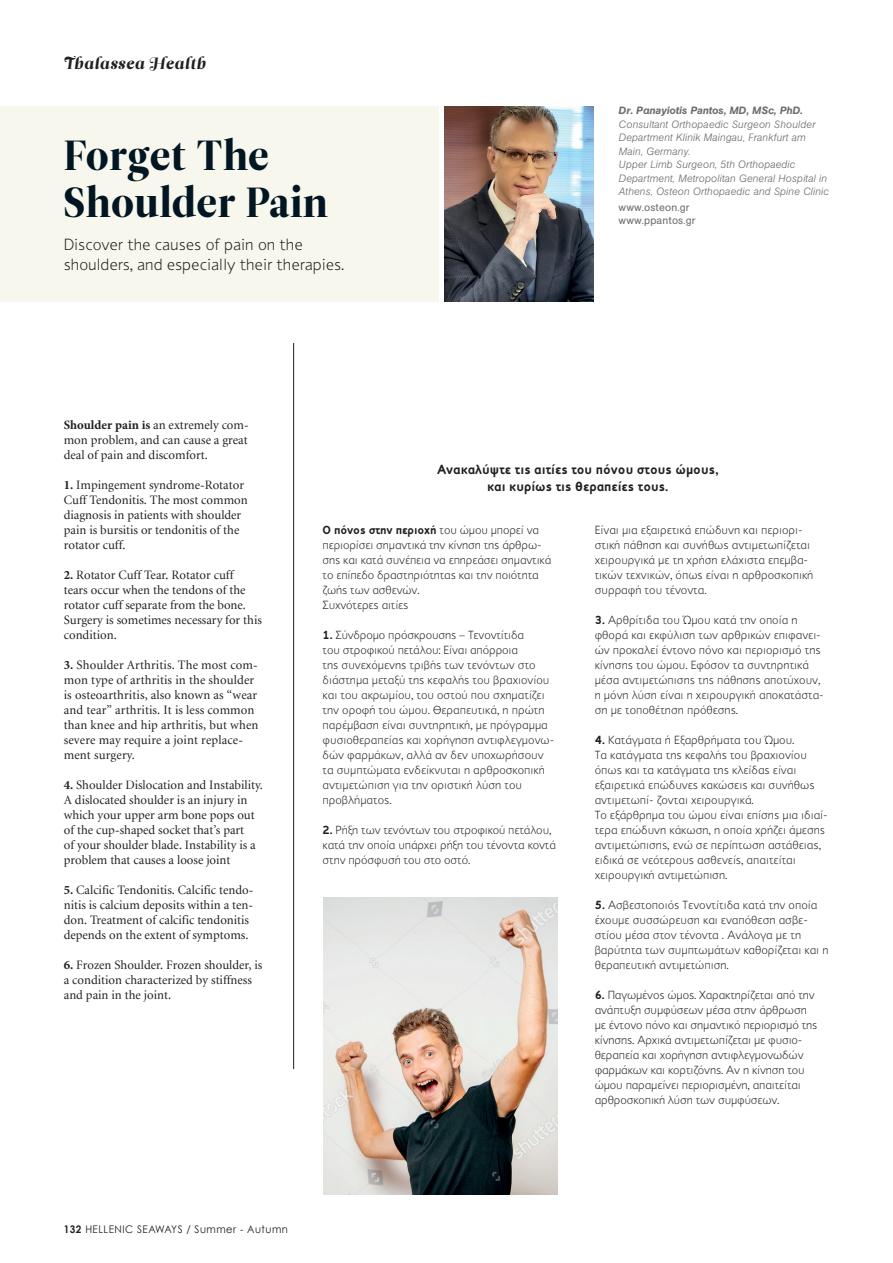
<style>
.page{position:relative;width:893px;height:1263px;background:#fff}
.page>*{position:absolute;margin:0;border:0;box-sizing:border-box;transform-origin:0 0}
.t1{font:42px/46.5px "Leitura Display";letter-spacing:.02em;color:#011622;scale:.95 1}
.t2{font:300 16.5px/19.5px "PF Textbook";color:#231f20}
.t3{font:16.5px "Leitura Display Swashes";letter-spacing:.055em;color:#231f20;scale:.95 1}
.t4{font:700 13.5px/16.5px "PF Textbook";color:#231f20;text-align:center}
.t5{font:12.75px/15px "Minion Greek";color:#231f20}
.t6{font:300 12px/15px "PF Textbook";color:#231f20}
.t7{font:italic 300 10.5px/13.5px "AG Book Pro";letter-spacing:.01em;color:#6c6d70}
.t8{font:10.5px "Century Gothic";letter-spacing:.05em;color:#231f20;scale:.95 1}
.t9{font:italic 500 10.5px "AG Book Pro";letter-spacing:.01em;color:#6c6d70}
.t10{font:10.5px/13.5px "AG Book Pro";letter-spacing:.01em;color:#6c6d70}
.s1{font-family:"Minion Pro";font-weight:700}
.s2{font-weight:700}
</style>
<div class="page">
<div style="left:0;top:106px;width:439px;height:196px;background:#f7f7ee"></div>
<img style="left:444px;top:106px;width:149px;height:196px">
<hr style="left:293px;top:343px;width:1px;height:726px;background:#231f20">
<img style="left:323px;top:897px;width:234px;height:297px">
<h2 class="t3" style="left:64px;top:54px;width:151px">Thalassea Health</h2>
<h1 class="t1" style="left:64px;top:133px;width:279px">Forget The<br>Shoulder Pain</h1>
<h2 class="t2" style="left:64px;top:235px;width:282px">Discover the causes of pain on the shoulders, and especially their therapies.</h2>
<p class="t9" style="left:619px;top:104px;width:186px">Dr. Pαnayiotis Pantos, MD, MSc, PhD.</p>
<p class="t7" style="left:619px;top:117px;width:212px">Consultant Orthopaedic Surgeon Shoulder Department Klinik Maingau, Frankfurt am Main, Germany.<br>Upper Limb Surgeon, 5th Orthopaedic Department, Metropolitan General Hospital in Athens, Osteon Orthopaedic and Spine Clinic</p>
<p class="t10" style="left:619px;top:200px;width:78px">www.osteon.gr www.ppantos.gr</p>
<p class="t5" style="left:64px;top:418px;width:186px;text-align:justify"><span class="s1">Shoulder pain is</span> an extremely com&shy;mon problem, and can cause a great deal of pain and discomfort.</p>
<p class="t5" style="left:64px;top:478px;width:185px"><span class="s1">1.</span> Impingement syndrome-Rotator<br>Cuff Tendonitis. The most common diagnosis in patients with shoulder pain is bursitis or tendonitis of the rotator cuff.</p>
<p class="t5" style="left:64px;top:568px;width:200px"><span class="s1">2.</span> Rotator Cuff Tear. Rotator cuff<br>tears occur when the tendons of the rotator cuff separate from the bone.<br>Surgery is sometimes necessary for this condition.</p>
<p class="t5" style="left:64px;top:658px;width:196px"><span class="s1">3.</span> Shoulder Arthritis. The most com&shy;mon type of arthritis in the shoulder is osteoarthritis, also known as “wear and tear” arthritis. It is less common than knee and hip arthritis, but when severe may require a joint replace&shy;ment surgery.</p>
<p class="t5" style="left:64px;top:778px;width:201px"><span class="s1">4.</span> Shoulder Dislocation and Instability.<br>A dislocated shoulder is an injury in which your upper arm bone pops out of the cup-shaped socket that’s part<br>of your shoulder blade. Instability is a problem that causes a loose joint</p>
<p class="t5" style="left:64px;top:883px;width:191px"><span class="s1">5.</span> Calcific Tendonitis. Calcific tendo&shy;nitis is calcium deposits within a ten&shy;don. Treatment of calcific tendonitis depends on the extent of symptoms.</p>
<p class="t5" style="left:64px;top:958px;width:200px"><span class="s1">6.</span> Frozen Shoulder. Frozen shoulder, is a condition characterized by stiffness and pain in the joint.</p>
<p class="t4" style="left:437px;top:462px;width:283px">Ανακαλύψτε τις αιτίες του πόνου στους ώμους, και κυρίως τις θεραπείες τους.</p>
<p class="t6" style="left:323px;top:523px;width:230px"><span class="s2">Ο πόνος στην περιοχή</span> του ώμου μπορεί να περιορίσει σημαντικά την κίνηση της άρθρω&shy;σης και κατά συνέπεια να επηρεάσει σημαντικά το επίπεδο δραστηριότητας και την ποιότητα ζωής των ασθενών.<br>Συχνότερες αιτίες</p>
<p class="t6" style="left:323px;top:628px;width:233px"><span class="s2">1.</span> Σύνδρομο πρόσκρουσης – Τενοντίτιδα<br>του στροφικού πετάλου: Είναι απόρροια<br>της συνεχόμενης τριβής των τενόντων στο διάστημα μεταξύ της κεφαλής του βραχιονίου και του ακρωμίου, του οστού που σχηματίζει την οροφή του ώμου. Θεραπευτικά, η πρώτη παρέμβαση είναι συντηρητική, με πρόγραμμα φυσιοθεραπείας και χορήγηση αντιφλεγμονω&shy;δών φαρμάκων, αλλά αν δεν υποχωρήσουν τα συμπτώματα ενδείκνυται η αρθροσκοπική αντιμετώπιση για την οριστική λύση του προβλήματος.</p>
<p class="t6" style="left:323px;top:823px;width:235px"><span class="s2">2.</span> Ρήξη των τενόντων του στροφικού πετάλου, κατά την οποία υπάρχει ρήξη του τένοντα κοντά στην πρόσφυσή του στο οστό.</p>
<p class="t6" style="left:595px;top:523px;width:220px">Είναι μια εξαιρετικά επώδυνη και περιορι&shy;στική πάθηση και συνήθως αντιμετωπίζεται χειρουργικά με τη χρήση ελάχιστα επεμβα&shy;τικών τεχνικών, όπως είναι η αρθροσκοπική συρραφή του τένοντα.</p>
<p class="t6" style="left:595px;top:613px;width:231px"><span class="s2">3.</span> Αρθρίτιδα του Ώμου κατά την οποία η φθορά και εκφύλιση των αρθρικών επιφανει&shy;ών προκαλεί έντονο πόνο και περιορισμό της κίνησης του ώμου. Εφόσον τα συντηρητικά μέσα αντιμετώπισης της πάθησης αποτύχουν, η μόνη λύση είναι η χειρουργική αποκατάστα&shy;ση με τοποθέτηση πρόθεσης.</p>
<p class="t6" style="left:595px;top:733px;width:235px"><span class="s2">4.</span> Κατάγματα ή Εξαρθρήματα του Ώμου.<br>Τα κατάγματα της κεφαλής του βραχιονίου όπως και τα κατάγματα της κλείδας είναι εξαιρετικά επώδυνες κακώσεις και συνήθως αντιμετωπί- ζονται χειρουργικά.<br>Το εξάρθρημα του ώμου είναι επίσης μια ιδιαί&shy;τερα επώδυνη κάκωση, η οποία χρήζει άμεσης αντιμετώπισης, ενώ σε περίπτωση αστάθειας, ειδικά σε νεότερους ασθενείς, απαιτείται χειρουργική αντιμετώπιση.</p>
<p class="t6" style="left:595px;top:898px;width:235px"><span class="s2">5.</span> Ασβεστοποιός Τενοντίτιδα κατά την οποία έχουμε συσσώρευση και εναπόθεση ασβε&shy;στίου μέσα στον τένοντα . Ανάλογα με τη βαρύτητα των συμπτωμάτων καθορίζεται και η θεραπευτική αντιμετώπιση.</p>
<p class="t6" style="left:595px;top:988px;width:224px"><span class="s2">6.</span> Παγωμένος ώμος. Χαρακτηρίζεται από την ανάπτυξη συμφύσεων μέσα στην άρθρωση με έντονο πόνο και σημαντικό περιορισμό της κίνησης. Αρχικά αντιμετωπίζεται με φυσιο&shy;θεραπεία και χορήγηση αντιφλεγμονωδών φαρμάκων και κορτιζόνης. Αν η κίνηση του ώμου παραμείνει περιορισμένη, απαιτείται αρθροσκοπική λύση των συμφύσεων.</p>
<p class="t8" style="left:64px;top:1223px;width:237px"><span class="s2">132</span> HELLENIC SEAWAYS / Summer - Autumn</p>
</div>
